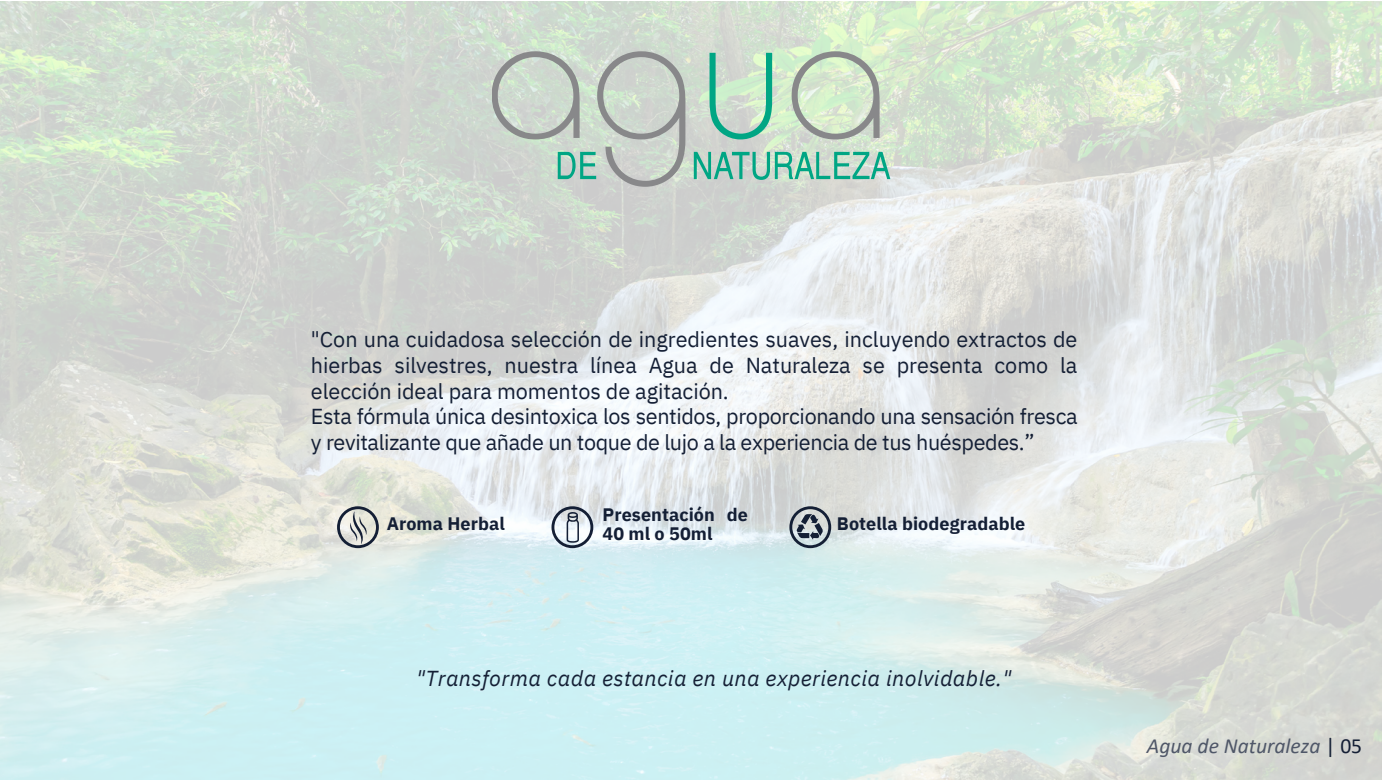
<style>
.page{position:relative;width:1382px;height:780px;background:#fff}
.page>*{position:absolute;margin:0;border:0;box-sizing:border-box;transform-origin:0 0}
.t1{font:21.62px/25.9px "IBM Plex Sans";color:#141f35}
.t2{font:italic 21.62px "IBM Plex Sans";letter-spacing:.02em;color:#141f35}
.t3{font:italic 21.62px "Calibri";color:#4f5768}
.t4{font:700 18px/18.4px "IBM Plex Sans";letter-spacing:.005em;color:#141f35}
.s1{font-style:normal;color:#141f35}
</style>
<div class="page">
<img style="left:0;top:1px;width:1381px;height:777px">
<svg style="left:337px;top:506px;width:42px;height:42px;background:#b1b3b2"></svg>
<svg style="left:551px;top:506px;width:42px;height:42px"></svg>
<svg style="left:492px;top:51px;width:388px;height:136px;background:#c6d1c4"></svg>
<svg style="left:558px;top:152px;width:332px;height:28px;background:#99c8b9"></svg>
<svg style="left:709px;top:53px;width:63px;height:86px;background:#a4d3be"></svg>
<svg style="left:789px;top:506px;width:42px;height:42px;background:#9099a1"></svg>
<p class="t1" style="left:311px;top:325px;width:768px">"Con una cuidadosa selección de ingredientes suaves, incluyendo extractos de hierbas silvestres, nuestra línea Agua de Naturaleza se presenta como la elección ideal para momentos de agitación.<br>Esta fórmula única desintoxica los sentidos, proporcionando una sensación fresca y revitalizante que añade un toque de lujo a la experiencia de tus huéspedes.”</p>
<h1 class="t4" style="left:387px;top:513px;width:120px">Aroma Herbal</h1>
<p class="t4" style="left:602px;top:505px;width:147px">Presentación de<br>40 ml o 50ml</p>
<p class="t4" style="left:837px;top:513px;width:190px">Botella biodegradable</p>
<p class="t2" style="left:416px;top:663px;width:597px">"Transforma cada estancia en una experiencia inolvidable."</p>
<p class="t3" style="left:1147px;top:735px;width:217px">Agua de Naturaleza <span class="s1">| 05</span></p>
</div>
